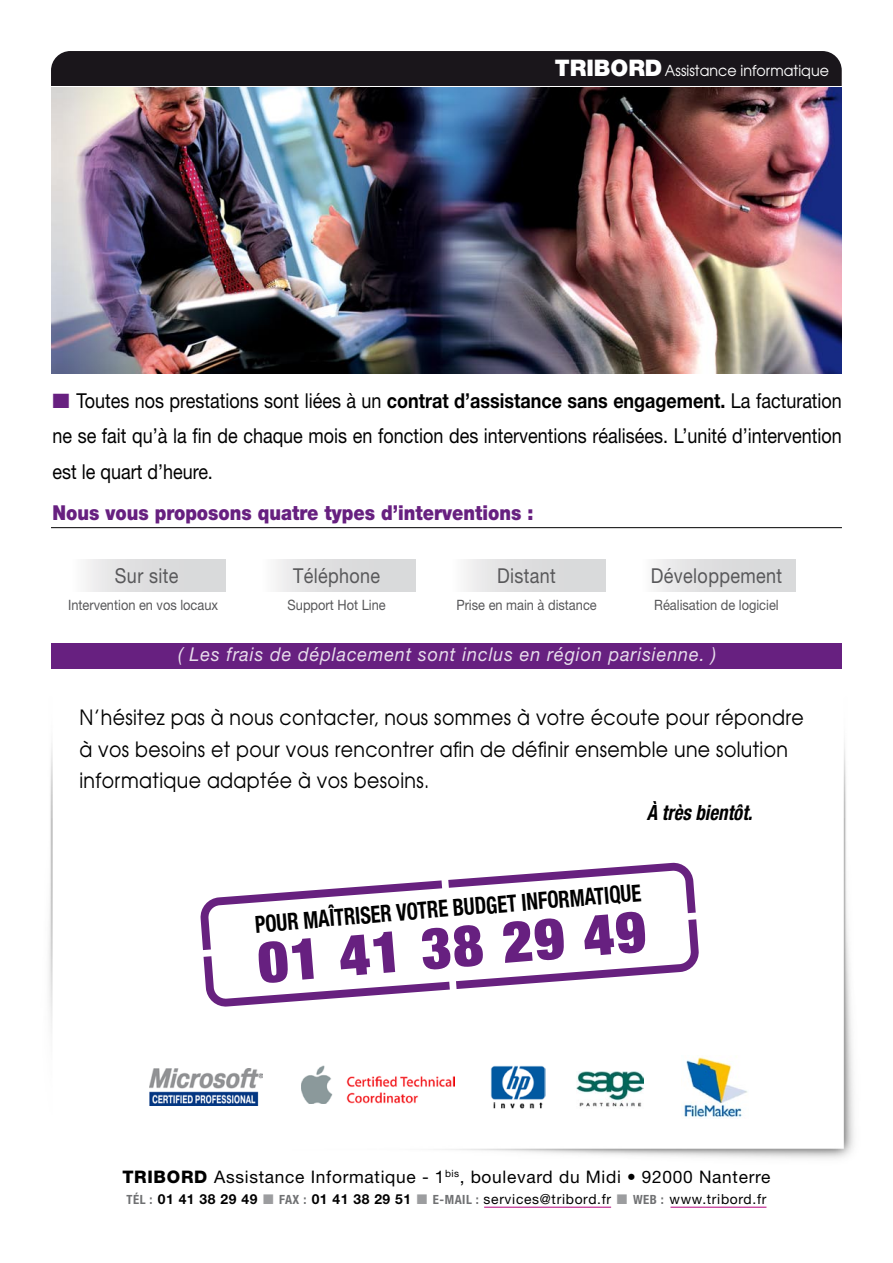
<style>
.page{position:relative;width:893px;height:1263px;background:#fff}
.page>*{position:absolute;margin:0;border:0;box-sizing:border-box;transform-origin:0 0}
.t1{font:900 expanded 57.45px "Helvetica Neue";color:#672080}
.t2{font:700 condensed 23.7px "Helvetica Neue";color:#000;scale:.85 1}
.t3{font:21px/31.5px "Avant Garde";letter-spacing:.02em;color:#000;scale:.9 1}
.t4{font:italic 700 condensed 21px "Helvetica Neue";color:#000;scale:.9 1}
.t5{font:20.55px/35.2px "Helvetica Neue";color:#000;text-align:justify;scale:.87 1}
.t6{font:900 20.55px "Helvetica Neue";color:#672080;scale:.87 1}
.t7{font:20.55px "Helvetica Neue";letter-spacing:.02em;color:#58585a;scale:.87 1}
.t8{font:italic 19.05px "Helvetica Neue";letter-spacing:.05em;color:#fff;scale:.95 1}
.t9{font:17.25px "Helvetica Neue";letter-spacing:.04em;color:#000}
.t10{font:15.15px "Avant Garde";color:#fff;scale:.94 1}
.t11{font:14.25px "Helvetica Neue";color:#58585a;scale:.9 1}
.t12{font:13.8px "Helvetica Neue";letter-spacing:.05em;color:#000}
.s1{font-family:"Helvetica Neue";font-weight:900;font-size:22.8px}
.s2{color:#672080}
.s3{font-weight:700}
.s4{font-weight:800}
.s5{font-weight:700;font-stretch:condensed;font-size:12.75px;color:#707173}
.s6{color:#9c9d9f}
</style>
<div class="page">
<img style="left:48px;top:742px;width:806px;height:417px">
<div style="left:51px;top:51px;width:791px;height:34px;background:#1a161b"></div>
<img style="left:51px;top:87px;width:791px;height:287px">
<hr style="left:51px;top:527px;width:791px;height:1px;background:#000">
<div style="left:51px;top:643px;width:791px;height:26px;background:#672080"></div>
<svg style="left:201px;top:863px;width:498px;height:143px"></svg>
<img style="left:149px;top:1069px;width:114px;height:36px">
<img style="left:301px;top:1065px;width:153px;height:39px">
<img style="left:491px;top:1066px;width:54px;height:45px">
<img style="left:577px;top:1071px;width:66px;height:38px">
<img style="left:681px;top:1056px;width:67px;height:63px">
<hr style="left:484px;top:1207px;width:127px;height:1px;background:#b5007c">
<hr style="left:670px;top:1207px;width:96px;height:1px;background:#b5007c">
<div style="left:68px;top:559px;width:157px;height:32px;background:linear-gradient(to right,#f4f3f4,#d1d2d3)"></div>
<div style="left:258px;top:559px;width:157px;height:32px;background:linear-gradient(to right,#f4f3f4,#d1d2d3)"></div>
<div style="left:448px;top:559px;width:157px;height:32px;background:linear-gradient(to right,#f4f3f4,#d1d2d3)"></div>
<div style="left:638px;top:559px;width:157px;height:32px;background:linear-gradient(to right,#f4f3f4,#d1d2d3)"></div>
<svg style="left:609px;top:884px;width:32px;height:21px"></svg>
<p class="t10" style="left:555px;top:61px;width:293px"><span class="s1">TRIBORD</span> Assistance informatique</p>
<p class="t5" style="left:52px;top:383px;width:909px"><span class="s2">■</span> Toutes nos prestations sont liées à un <span class="s3">contrat d’assistance sans engagement.</span> La facturation ne se fait qu’à la fin de chaque mois en fonction des interventions réalisées. L’unité d’intervention est le quart d’heure.</p>
<p class="t6" style="left:52px;top:500px;width:554px">Nous vous proposons quatre types d’interventions :</p>
<p class="t7" style="left:115px;top:564px;width:74px">Sur site</p>
<p class="t7" style="left:293px;top:564px;width:102px">Téléphone</p>
<p class="t7" style="left:497px;top:564px;width:69px">Distant</p>
<p class="t7" style="left:651px;top:564px;width:152px">Développement</p>
<p class="t11" style="left:68px;top:597px;width:168px">Intervention en vos locaux</p>
<p class="t11" style="left:288px;top:597px;width:111px">Support Hot Line</p>
<p class="t11" style="left:456px;top:597px;width:157px">Prise en main à distance</p>
<p class="t11" style="left:654px;top:597px;width:140px">Réalisation de logiciel</p>
<p class="t8" style="left:178px;top:643px;width:568px">( Les frais de déplacement sont inclus en région parisienne. )</p>
<p class="t3" style="left:79px;top:702px;width:806px">N’hésitez pas à nous contacter, nous sommes à votre écoute pour répondre à vos besoins et pour vous rencontrer afin de définir ensemble une solution informatique adaptée à vos besoins.</p>
<p class="t4" style="left:647px;top:800px;width:119px">À très bientôt.</p>
<p class="t2" style="left:451px;top:894px;width:127px;rotate:-5deg">BUDGET INFORMATI</p>
<p class="t2" style="left:254px;top:910px;width:195px;rotate:-5deg">POUR MAÎTRISER VOTRE</p>
<h1 class="t1" style="left:255px;top:927px;width:390px;rotate:-5deg">01 41 38 29 49</h1>
<p class="t9" style="left:122px;top:1166px;width:650px"><span class="s4">TRIBORD</span> Assistance Informatique - 1<sup>bis</sup>, boulevard du Midi • 92000 Nanterre</p>
<p class="t12" style="left:126px;top:1191px;width:641px"><span class="s5">TÉL :</span> <span class="s3">01 41 38 29 49</span> <span class="s6">■</span> <span class="s5">FAX :</span> <span class="s3">01 41 38 29 51</span> <span class="s6">■</span> <span class="s5">E-MAIL :</span> services@tribord.fr <span class="s6">■</span> <span class="s5">WEB :</span> www.tribord.fr</p>
</div>
